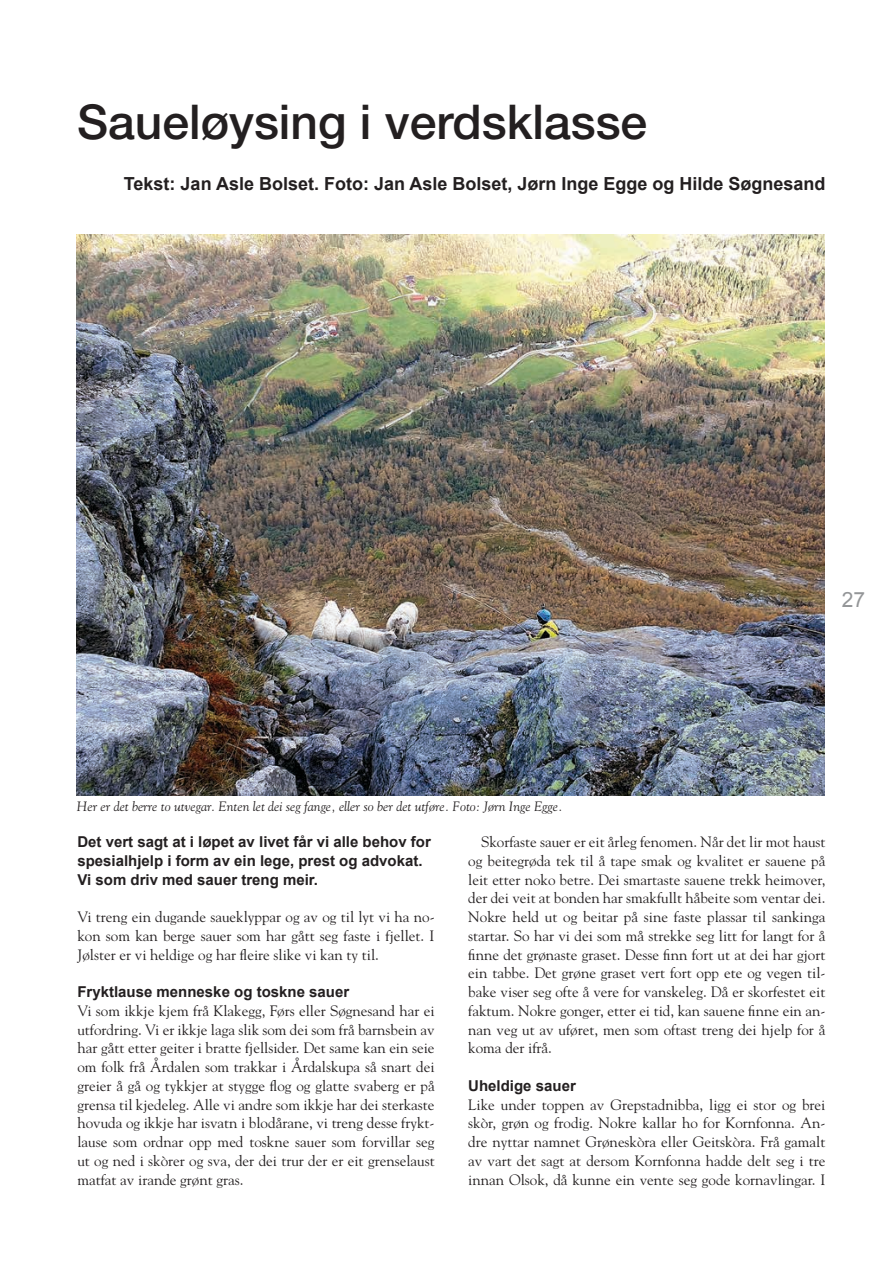
<style>
.page{position:relative;width:893px;height:1263px;background:#fff}
.page>*{position:absolute;margin:0;border:0;box-sizing:border-box;transform-origin:0 0}
.t1{font:500 48px "Helvetica Neue";color:#231f20}
.t2{font:21px "Arial";color:#949698}
.t3{font:700 18px "Arial";color:#231f20}
.t4{font:15px/18.8px "Goudy";color:#231f20;text-align:justify}
.t5{font:700 15px/18.8px "Arial";color:#231f20}
.t6{font:italic 13.5px "Goudy";color:#231f20}
</style>
<div class="page">
<img style="left:77px;top:234px;width:748px;height:561px">
<h1 class="t1" style="left:77px;top:94px;width:572px">Saueløysing i verdsklasse</h1>
<p class="t3" style="left:124px;top:171px;width:703px">Tekst: Jan Asle Bolset. Foto: Jan Asle Bolset, Jørn Inge Egge og Hilde Søgnesand</p>
<h2 class="t2" style="left:842px;top:586px;width:25px">27</h2>
<p class="t6" style="left:77px;top:798px;width:487px">Her er det berre to utvegar. Enten let dei seg fange, eller so ber det utføre. Foto: Jørn Inge Egge.</p>
<p class="t5" style="left:77px;top:833px;width:355px">Det vert sagt at i løpet av livet får vi alle behov for spesialhjelp i form av ein lege, prest og advokat.<br>Vi som driv med sauer treng meir.</p>
<p class="t4" style="left:77px;top:907px;width:359px">Vi treng ein dugande saueklyppar og av og til lyt vi ha no&shy;kon som kan berge sauer som har gått seg faste i fjellet. I Jølster er vi heldige og har fleire slike vi kan ty til.</p>
<p class="t5" style="left:77px;top:983px;width:273px">Fryktlause menneske og toskne sauer</p>
<p class="t4" style="left:77px;top:1001px;width:359px">Vi som ikkje kjem frå Klakegg, Førs eller Søgnesand har ei utfordring. Vi er ikkje laga slik som dei som frå barnsbein av har gått etter geiter i bratte fjellsider. Det same kan ein seie om folk frå Årdalen som trakkar i Årdalskupa så snart dei greier å gå og tykkjer at stygge flog og glatte svaberg er på grensa til kjedeleg. Alle vi andre som ikkje har dei sterkaste hovuda og ikkje har isvatn i blodårane, vi treng desse frykt&shy;lause som ordnar opp med toskne sauer som forvillar seg ut og ned i skòrer og sva, der dei trur der er eit grenselaust matfat av irande grønt gras.</p>
<p class="t4" style="left:468px;top:832px;width:359px;text-indent:13px">Skorfaste sauer er eit årleg fenomen. Når det lir mot haust og beitegrøda tek til å tape smak og kvalitet er sauene på leit etter noko betre. Dei smartaste sauene trekk heimover, der dei veit at bonden har smakfullt håbeite som ventar dei.<br>Nokre held ut og beitar på sine faste plassar til sankinga startar. So har vi dei som må strekke seg litt for langt for å finne det grønaste graset. Desse finn fort ut at dei har gjort ein tabbe. Det grøne graset vert fort opp ete og vegen til&shy;bake viser seg ofte å vere for vanskeleg. Då er skorfestet eit faktum. Nokre gonger, etter ei tid, kan sauene finne ein an&shy;nan veg ut av uføret, men som oftast treng dei hjelp for å koma der ifrå.</p>
<p class="t5" style="left:468px;top:1077px;width:109px">Uheldige sauer</p>
<p class="t4" style="left:468px;top:1094px;width:359px">Like under toppen av Grepstadnibba, ligg ei stor og brei skòr, grøn og frodig. Nokre kallar ho for Kornfonna. An&shy;dre nyttar namnet Grøneskòra eller Geitskòra. Frå gamalt av vart det sagt at dersom Kornfonna hadde delt seg i tre innan Olsok, då kunne ein vente seg gode kornavlingar. I</p>
</div>
